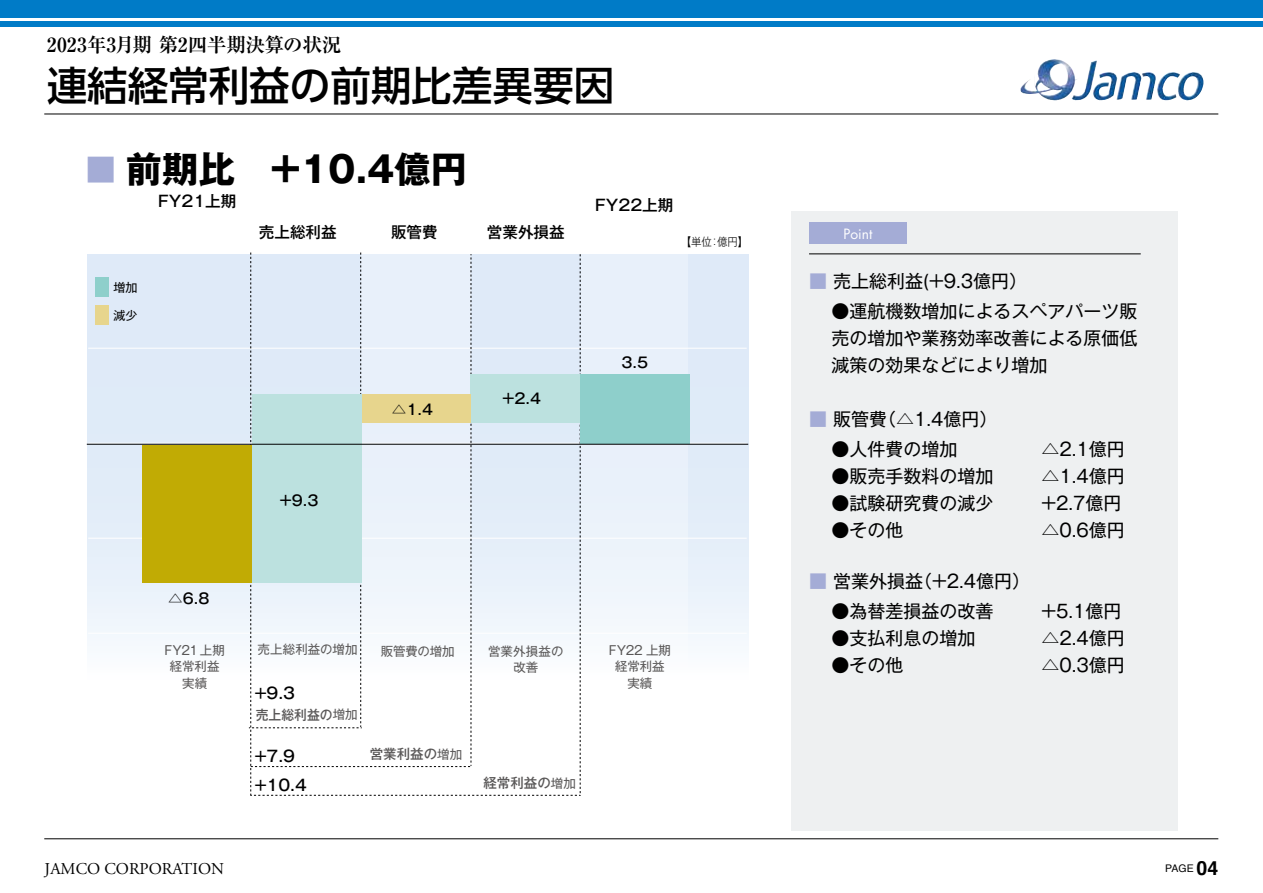
<style>
.page{position:relative;width:1263px;height:893px;background:#fff}
.page>*{position:absolute;margin:0;border:0;box-sizing:border-box;transform-origin:0 0}
.t1{font:500 40.5px "UD Shin Go Pro";color:#000}
.t2{font:700 36.3px "Gothic MB101 Pro";color:#000}
.t3{font:500 condensed 31.2px "Helvetica Neue";color:#000}
.t4{font:700 30px "Gothic MB101 Pro De";color:#a4acd6}
.t5{font:700 19.5px "Ryumin Pro";letter-spacing:-.01em;color:#000}
.t6{font:700 19.5px "Helvetica";color:#000}
.t7{font:18px/27px "Gothic MB101 Pro";color:#000;text-align:justify}
.t8{font:16.5px "Adobe Garamond Pro";color:#000}
.t9{font:500 15.6px/29.1px "Gothic MB101 Pro";color:#000}
.t10{font:500 14.55px "Gothic MB101 Pro";color:#000}
.t11{font:13.8px "Futura";color:#fff}
.t12{font:500 13.5px "Gothic MB101 Pro";color:#595757}
.t13{font:500 13.5px "Gothic MB101 Pro";color:#595757;scale:.95 1}
.t14{font:12.45px/16.6px "Gothic MB101 Pro";color:#595757;text-align:center}
.t15{font:12px "Gothic MB101 Pro";color:#000}
.t16{font:300 11.1px "Gothic MB101 Pro";color:#000;scale:.94 1}
.t17{font:10.5px "Helvetica";color:#000}
.s1{font-size:14.55px}
.s2{font-weight:400;font-size:12.45px}
.s3{color:#a4acd6}
</style>
<div class="page">
<img style="left:1020px;top:59px;width:57px;height:41px">
<hr style="left:44px;top:114px;width:1174px;height:1px;background:#000">
<hr style="left:44px;top:838px;width:1174px;height:1px;background:#000">
<div style="left:1px;top:21px;width:1262px;height:6px;background:#007bc7"></div>
<div style="left:0;top:0;width:1262px;height:17px;background:#007bc7"></div>
<div style="left:87px;top:254px;width:661px;height:429px;background:linear-gradient(to bottom,#d8e6f6,#f2f7fc)"></div>
<svg style="left:581px;top:254px;width:107px;height:429px;fill:#eaf2fa"></svg>
<hr style="left:88px;top:348px;width:659px;height:1px;background:#fff">
<hr style="left:88px;top:443px;width:659px;height:1px;background:#fff">
<hr style="left:88px;top:538px;width:659px;height:1px;background:#fff">
<hr style="left:88px;top:633px;width:659px;height:1px;background:#fff">
<svg style="left:249px;top:253px;width:332px;height:543px"></svg>
<div style="left:95px;top:277px;width:14px;height:20px;background:#8ecfcb"></div>
<div style="left:95px;top:305px;width:14px;height:20px;background:#e7d58d"></div>
<div style="left:580px;top:374px;width:109px;height:70px;background:#8ecfcb"></div>
<div style="left:471px;top:374px;width:109px;height:49px;background:#bce1df"></div>
<div style="left:361px;top:395px;width:110px;height:28px;background:#e7d58d"></div>
<div style="left:252px;top:395px;width:109px;height:188px;background:#bce1df"></div>
<div style="left:143px;top:445px;width:109px;height:138px;background:#c1ab04"></div>
<hr style="left:87px;top:444px;width:661px;height:1px;background:#000">
<div style="left:792px;top:211px;width:386px;height:620px;background:#eef0f1"></div>
<div style="left:809px;top:223px;width:98px;height:21px;background:#a4acd6"></div>
<hr style="left:809px;top:253px;width:332px;height:1px;background:#000">
<p class="t5" style="left:47px;top:30px;width:296px">2023年3月期第2四半期決算の状況</p>
<h1 class="t1" style="left:47px;top:53px;width:569px">連結経常利益の前期比差異要因</h1>
<h3 class="t4" style="left:86px;top:144px;width:31px">■</h3>
<h2 class="t2" style="left:126px;top:139px;width:343px">前期比　+10.4億円</h2>
<p class="t9" style="left:158px;top:185px;width:80px">FY21上期</p>
<p class="t9" style="left:259px;top:216px;width:79px">売上総利益</p>
<p class="t9" style="left:391px;top:216px;width:48px">販管費</p>
<p class="t15" style="left:113px;top:277px;width:26px">増加</p>
<p class="t15" style="left:113px;top:305px;width:26px">減少</p>
<p class="t9" style="left:487px;top:216px;width:79px">営業外損益</p>
<p class="t10" style="left:392px;top:397px;width:43px">△1.4</p>
<p class="t10" style="left:501px;top:386px;width:41px">＋2.4</p>
<p class="t9" style="left:595px;top:189px;width:80px">FY22上期</p>
<p class="t16" style="left:681px;top:233px;width:35px">【単位</p>
<p class="t16" style="left:717px;top:233px;width:35px">億円】</p>
<p class="t16" style="left:709px;top:233px;width:13px">：</p>
<p class="t10" style="left:621px;top:350px;width:28px">3.5</p>
<p class="t10" style="left:279px;top:489px;width:41px">＋9.3</p>
<p class="t10" style="left:168px;top:587px;width:43px">△6.8</p>
<p class="t14" style="left:258px;top:640px;width:101px">売上総利益の増加</p>
<p class="t9" style="left:253px;top:677px;width:43px"><span class="s1">＋</span>9.3</p>
<p class="t14" style="left:165px;top:640px;width:62px">FY21上期経常利益実績</p>
<p class="t14" style="left:488px;top:641px;width:77px">営業外損益の</p>
<p class="t14" style="left:381px;top:641px;width:75px">販管費の増加</p>
<p class="t14" style="left:513px;top:658px;width:26px">改善</p>
<h3 class="t3" style="left:62px;top:846px;width:31px">40</h3>
<p class="t8" style="left:45px;top:858px;width:181px">JAMCO CORPORATION</p>
<p class="t13" style="left:256px;top:703px;width:109px">売上総利益の<span class="s2">増加</span></p>
<p class="t9" style="left:253px;top:740px;width:55px"><span class="s1">＋</span>7.9<span class="s1">＋</span>10.4</p>
<p class="t12" style="left:370px;top:743px;width:94px">営業利益の<span class="s2">増加</span></p>
<p class="t12" style="left:483px;top:772px;width:94px">経常利益の<span class="s2">増加</span></p>
<p class="t14" style="left:609px;top:640px;width:64px">FY22 上期経常利益実績</p>
<p class="t11" style="left:843px;top:224px;width:30px">Point</p>
<p class="t7" style="left:809px;top:265px;width:219px"><span class="s3">■</span> 売上総利益(+9.3億円(</p>
<p class="t7" style="left:831px;top:295px;width:307px">●運航機数増加によるスペアパーツ販売の増加や業務効率改善による原価低減策の効果などにより増加</p>
<p class="t7" style="left:878px;top:403px;width:121px">（△1.4億円(</p>
<p class="t7" style="left:809px;top:403px;width:79px"><span class="s3">■</span> 販管費</p>
<p class="t7" style="left:831px;top:433px;width:127px">●人件費の増加</p>
<p class="t7" style="left:1041px;top:433px;width:85px">△2.1億円</p>
<p class="t7" style="left:831px;top:460px;width:163px">●販売手数料の増加</p>
<p class="t7" style="left:1041px;top:460px;width:85px">△1.4億円</p>
<p class="t7" style="left:831px;top:487px;width:163px">●試験研究費の減少</p>
<p class="t7" style="left:1041px;top:487px;width:81px">+2.7億円</p>
<p class="t7" style="left:831px;top:514px;width:73px">●その他</p>
<p class="t7" style="left:1041px;top:514px;width:85px">△0.6億円</p>
<p class="t7" style="left:914px;top:565px;width:117px">（+2.4億円(</p>
<p class="t7" style="left:809px;top:565px;width:115px"><span class="s3">■</span> 営業外損益</p>
<p class="t7" style="left:831px;top:595px;width:163px">●為替差損益の改善</p>
<p class="t7" style="left:1041px;top:595px;width:81px">+5.1億円</p>
<p class="t7" style="left:831px;top:622px;width:145px">●支払利息の増加</p>
<p class="t7" style="left:1041px;top:622px;width:85px">△2.4億円</p>
<p class="t7" style="left:831px;top:649px;width:73px">●その他</p>
<p class="t7" style="left:1041px;top:649px;width:85px">△0.3億円</p>
<p class="t6" style="left:1196px;top:853px;width:23px">04</p>
<p class="t17" style="left:1165px;top:860px;width:30px">PAGE</p>
</div>
